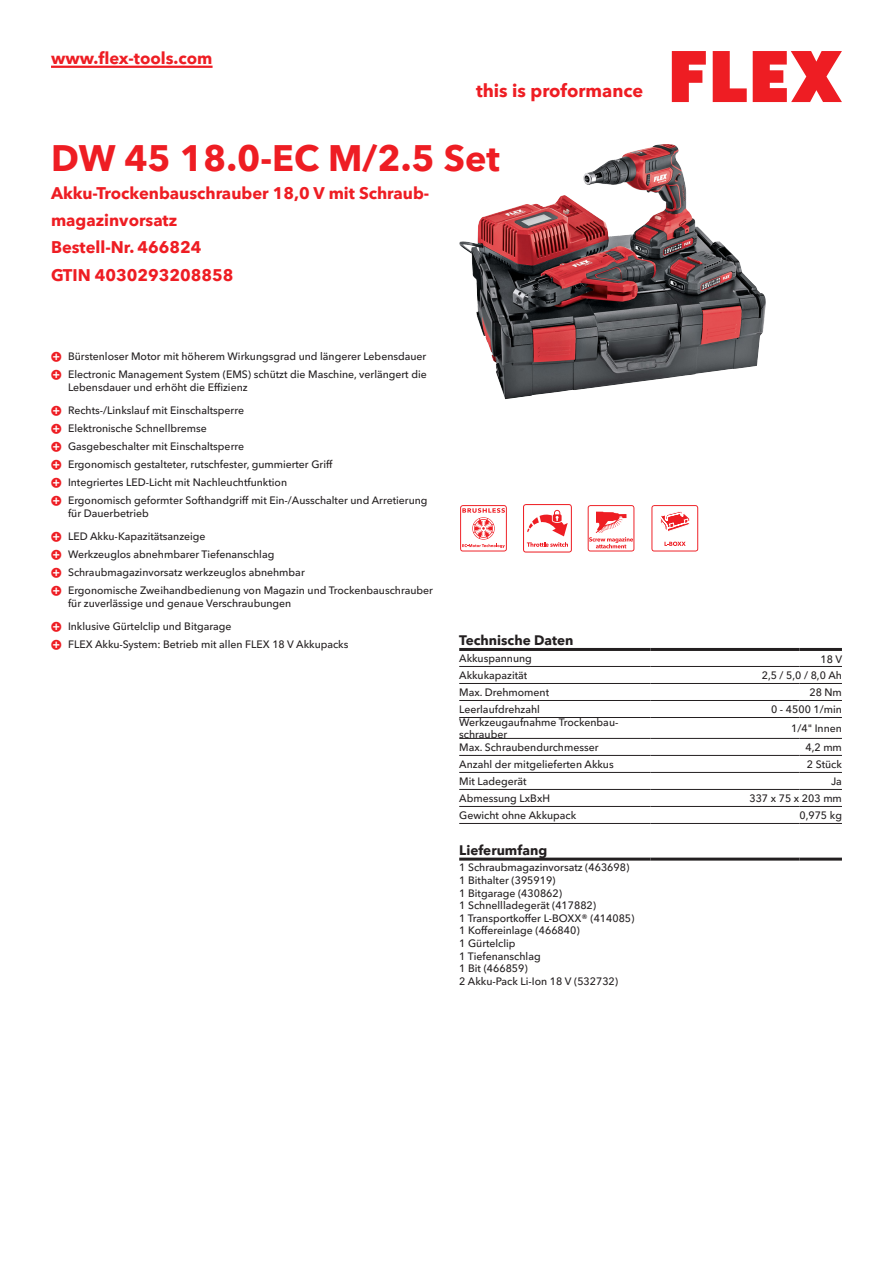
<style>
.page{position:relative;width:893px;height:1263px;background:#fff}
.page>*{position:absolute;margin:0;border:0;box-sizing:border-box;transform-origin:0 0}
.CB_AF_Product-name{font:700 36px "Avenir Next W1 G";color:#ee1d23}
.t1{font:700 18px "Avenir Next W1 G";color:#ee1d23}
.CB_AF_Product-short{font:700 16.5px/27px "Avenir Next W1 G";color:#ee1d23}
.CB_AF_Order-number{font:700 16.5px "Avenir Next W1 G";color:#ee1d23}
.CB_AF_Table-headline{font:700 13.5px "Avenir Next W1 G";color:#231f20}
.CB_AF_Table-specific{font:500 10.5px/12.6px "Avenir Next W1 G";color:#231f20}
</style>
<div class="page">
<svg style="left:672px;top:51px;width:34px;height:51px"></svg>
<svg style="left:713px;top:51px;width:34px;height:51px"></svg>
<svg style="left:753px;top:51px;width:89px;height:51px"></svg>
<hr style="left:51px;top:66px;width:162px;height:2px;background:#ee1d23">
<img style="left:459px;top:144px;width:301px;height:255px">
<hr style="left:459px;top:666px;width:192px;height:1px;background:#231f20">
<hr style="left:651px;top:666px;width:148px;height:1px;background:#231f20">
<hr style="left:799px;top:666px;width:43px;height:1px;background:#231f20">
<hr style="left:459px;top:683px;width:192px;height:1px;background:#231f20">
<hr style="left:651px;top:683px;width:148px;height:1px;background:#231f20">
<hr style="left:799px;top:683px;width:43px;height:1px;background:#231f20">
<hr style="left:459px;top:700px;width:192px;height:1px;background:#231f20">
<hr style="left:651px;top:700px;width:148px;height:1px;background:#231f20">
<hr style="left:799px;top:700px;width:43px;height:1px;background:#231f20">
<hr style="left:459px;top:717px;width:192px;height:1px;background:#231f20">
<hr style="left:651px;top:717px;width:148px;height:1px;background:#231f20">
<hr style="left:799px;top:717px;width:43px;height:1px;background:#231f20">
<hr style="left:459px;top:738px;width:192px;height:1px;background:#231f20">
<hr style="left:651px;top:738px;width:148px;height:1px;background:#231f20">
<hr style="left:799px;top:738px;width:43px;height:1px;background:#231f20">
<hr style="left:459px;top:755px;width:192px;height:1px;background:#231f20">
<hr style="left:651px;top:755px;width:148px;height:1px;background:#231f20">
<hr style="left:799px;top:755px;width:43px;height:1px;background:#231f20">
<hr style="left:459px;top:772px;width:192px;height:1px;background:#231f20">
<hr style="left:651px;top:772px;width:148px;height:1px;background:#231f20">
<hr style="left:799px;top:772px;width:43px;height:1px;background:#231f20">
<hr style="left:459px;top:789px;width:192px;height:1px;background:#231f20">
<hr style="left:651px;top:789px;width:148px;height:1px;background:#231f20">
<hr style="left:799px;top:789px;width:43px;height:1px;background:#231f20">
<hr style="left:459px;top:806px;width:192px;height:1px;background:#231f20">
<hr style="left:651px;top:806px;width:148px;height:1px;background:#231f20">
<hr style="left:799px;top:806px;width:43px;height:1px;background:#231f20">
<hr style="left:459px;top:823px;width:192px;height:1px;background:#231f20">
<hr style="left:651px;top:823px;width:148px;height:1px;background:#231f20">
<hr style="left:799px;top:823px;width:43px;height:1px;background:#231f20">
<hr style="left:459px;top:648px;width:192px;height:3px;background:#231f20">
<hr style="left:651px;top:648px;width:148px;height:3px;background:#231f20">
<hr style="left:799px;top:648px;width:43px;height:3px;background:#231f20">
<hr style="left:459px;top:858px;width:192px;height:3px;background:#231f20">
<hr style="left:651px;top:858px;width:148px;height:3px;background:#231f20">
<hr style="left:799px;top:858px;width:43px;height:3px;background:#231f20">
<svg style="left:460px;top:505px;width:47px;height:46px"></svg>
<svg style="left:523px;top:504px;width:49px;height:48px"></svg>
<svg style="left:588px;top:505px;width:46px;height:46px"></svg>
<svg style="left:651px;top:505px;width:47px;height:46px"></svg>
<h3 class="CB_AF_Product-short" style="left:51px;top:43px;width:163px">www.flex-tools.com</h3>
<h2 class="t1" style="left:476px;top:77px;width:169px">this is proformance</h2>
<p class="CB_AF_Product-name" style="left:51px;top:130px;width:450px">DW 45 18.0-EC M/2.5 Set</p>
<p class="CB_AF_Product-short" style="left:51px;top:178px;width:380px">Akku-Trockenbauschrauber 18,0 V mit Schraub&shy;magazinvorsatz</p>
<p class="CB_AF_Order-number" style="left:51px;top:234px;width:152px">Bestell-Nr. 466824</p>
<p class="CB_AF_Order-number" style="left:51px;top:262px;width:184px">GTIN 4030293208858</p>
<p class="CB_AF_Table-specific" style="left:68px;top:349px;width:360px">Bürstenloser Motor mit höherem Wirkungsgrad und längerer Lebensdauer</p>
<p class="CB_AF_Table-specific" style="left:68px;top:367px;width:360px">Electronic Management System (EMS) schützt die Maschine, verlängert die<br>Lebensdauer und erhöht die Effizienz</p>
<p class="CB_AF_Table-specific" style="left:68px;top:403px;width:177px">Rechts-/Linkslauf mit Einschaltsperre</p>
<p class="CB_AF_Table-specific" style="left:68px;top:421px;width:140px">Elektronische Schnellbremse</p>
<p class="CB_AF_Table-specific" style="left:68px;top:439px;width:178px">Gasgebeschalter mit Einschaltsperre</p>
<p class="CB_AF_Table-specific" style="left:68px;top:457px;width:266px">Ergonomisch gestalteter, rutschfester, gummierter Griff</p>
<p class="CB_AF_Table-specific" style="left:68px;top:475px;width:221px">Integriertes LED-Licht mit Nachleuchtfunktion</p>
<p class="CB_AF_Table-specific" style="left:68px;top:493px;width:361px">Ergonomisch geformter Softhandgriff mit Ein-/Ausschalter und Arretierung für Dauerbetrieb</p>
<p class="CB_AF_Table-specific" style="left:68px;top:529px;width:139px">LED Akku-Kapazitätsanzeige</p>
<p class="CB_AF_Table-specific" style="left:68px;top:547px;width:208px">Werkzeuglos abnehmbarer Tiefenanschlag</p>
<p class="CB_AF_Table-specific" style="left:68px;top:565px;width:238px">Schraubmagazinvorsatz werkzeuglos abnehmbar</p>
<p class="CB_AF_Table-specific" style="left:68px;top:583px;width:366px">Ergonomische Zweihandbedienung von Magazin und Trockenbauschrauber für zuverlässige und genaue Verschraubungen</p>
<p class="CB_AF_Table-specific" style="left:68px;top:619px;width:165px">Inklusive Gürtelclip und Bitgarage</p>
<p class="CB_AF_Table-specific" style="left:68px;top:637px;width:282px">FLEX Akku-System: Betrieb mit allen FLEX 18 V Akkupacks</p>
<p class="CB_AF_Table-headline" style="left:459px;top:630px;width:116px">Technische Daten</p>
<p class="CB_AF_Table-specific" style="left:459px;top:651px;width:74px">Akkuspannung</p>
<p class="CB_AF_Table-specific" style="left:820px;top:652px;width:23px">18 V</p>
<p class="CB_AF_Table-specific" style="left:459px;top:668px;width:70px">Akkukapazität</p>
<p class="CB_AF_Table-specific" style="left:762px;top:668px;width:82px">2,5 / 5,0 / 8,0 Ah</p>
<p class="CB_AF_Table-specific" style="left:459px;top:685px;width:91px">Max. Drehmoment</p>
<p class="CB_AF_Table-specific" style="left:809px;top:685px;width:34px">28 Nm</p>
<p class="CB_AF_Table-specific" style="left:459px;top:702px;width:82px">Leerlaufdrehzahl</p>
<p class="CB_AF_Table-specific" style="left:771px;top:702px;width:72px">0 - 4500 1/min</p>
<p class="CB_AF_Table-specific" style="left:459px;top:715px;width:161px">Werkzeugaufnahme Trockenbau&shy;schrauber</p>
<p class="CB_AF_Table-specific" style="left:791px;top:721px;width:52px">1/4" Innen</p>
<p class="CB_AF_Table-specific" style="left:459px;top:740px;width:141px">Max. Schraubendurchmesser</p>
<p class="CB_AF_Table-specific" style="left:805px;top:740px;width:38px">4,2 mm</p>
<p class="CB_AF_Table-specific" style="left:459px;top:757px;width:156px">Anzahl der mitgelieferten Akkus</p>
<p class="CB_AF_Table-specific" style="left:807px;top:757px;width:37px">2 Stück</p>
<p class="CB_AF_Table-specific" style="left:459px;top:774px;width:69px">Mit Ladegerät</p>
<p class="CB_AF_Table-specific" style="left:831px;top:774px;width:12px">Ja</p>
<p class="CB_AF_Table-specific" style="left:459px;top:791px;width:92px">Abmessung LxBxH</p>
<p class="CB_AF_Table-specific" style="left:749px;top:791px;width:94px">337 x 75 x 203 mm</p>
<p class="CB_AF_Table-specific" style="left:459px;top:808px;width:119px">Gewicht ohne Akkupack</p>
<p class="CB_AF_Table-specific" style="left:799px;top:808px;width:44px">0,975 kg</p>
<p class="CB_AF_Table-headline" style="left:459px;top:839px;width:89px">Lieferumfang</p>
<p class="CB_AF_Table-specific" style="left:459px;top:860px;width:177px">1 Schraubmagazinvorsatz (463698)<br>1 Bithalter (395919)<br>1 Bitgarage (430862)<br>1 Schnellladegerät (417882)<br>1 Transportkoffer L-BOXX® (414085)<br>1 Koffereinlage (466840)<br>1 Gürtelclip<br>1 Tiefenanschlag<br>1 Bit (466859)<br>2 Akku-Pack Li-Ion 18 V (532732)</p>
</div>
